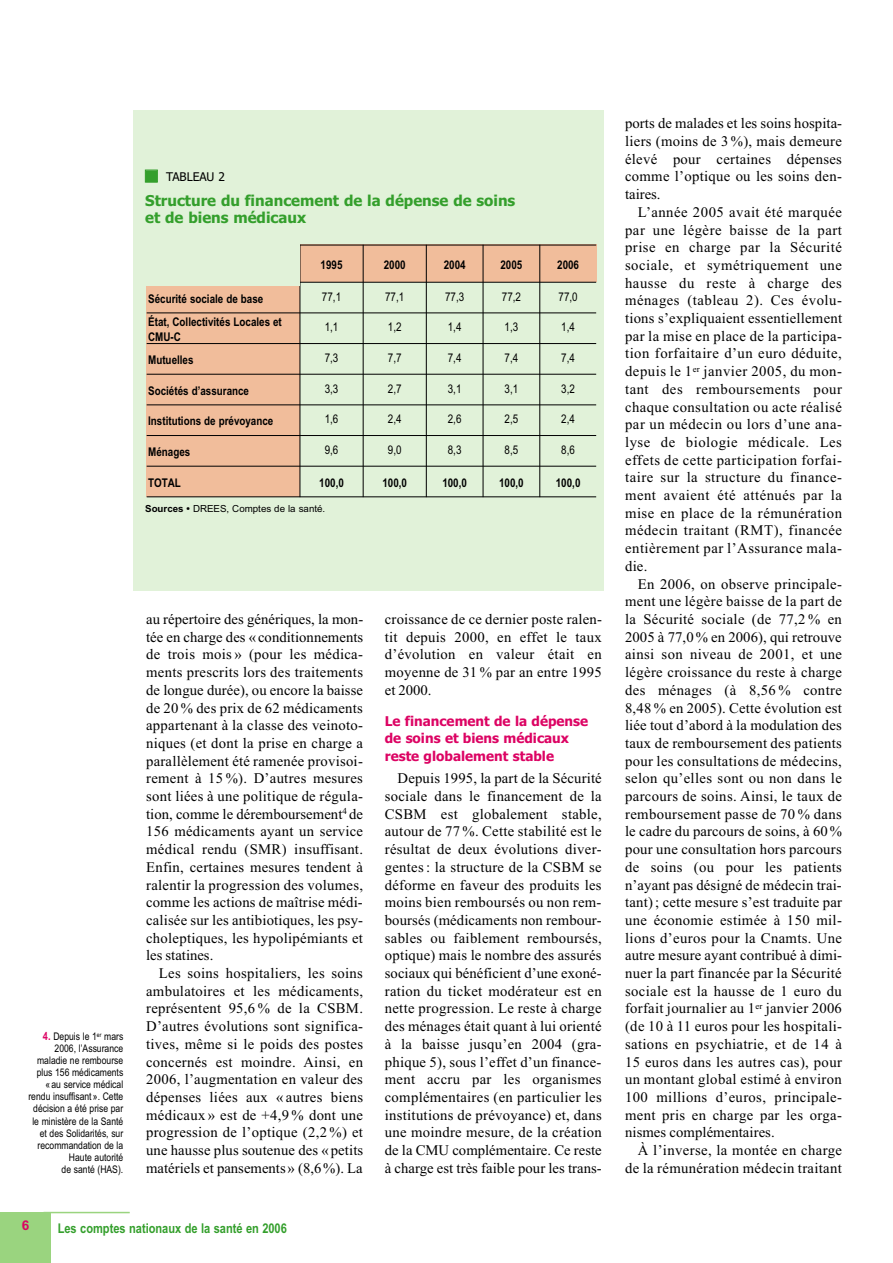
<style>
.page{position:relative;width:893px;height:1263px;background:#fff}
.page>*{position:absolute;margin:0;border:0;box-sizing:border-box;transform-origin:0 0}
.t1{font:700 15px/16.5px "Tahoma";color:#349f2c}
.t2{font:14.7px/17.7px "Times New Roman";letter-spacing:.02em;color:#000;text-align:justify}
.t3{font:700 13.5px/17.7px "Tahoma";color:#dc0363}
.t4{font:700 13.5px "Arial Narrow";color:#349f2c}
.t5{font:700 13.5px "Arial";color:#dc0363}
.t6{font:700 12px/14.4px "Arial Narrow";color:#000}
.t7{font:12px "Arial Narrow";color:#000}
.t8{font:12px "Tahoma";color:#000}
.t9{font:10.5px/12px "Arial Narrow";color:#000;text-align:right}
.t10{font:9.75px "Arial";color:#000}
.s1{font-weight:700}
.s2{font-weight:700;font-size:11.25px;color:#dc0363}
</style>
<div class="page">
<div style="left:0;top:1212px;width:51px;height:51px;background:#9ad47f"></div>
<hr style="left:44px;top:1212px;width:86px;height:1px;background:#9ad47f">
<div style="left:133px;top:111px;width:471px;height:480px;background:#e1f2d9"></div>
<div style="left:300px;top:245px;width:63px;height:37px;background:#f1bd9b"></div>
<div style="left:363px;top:245px;width:63px;height:37px;background:#f1bd9b"></div>
<div style="left:426px;top:245px;width:57px;height:37px;background:#f1bd9b"></div>
<div style="left:483px;top:245px;width:57px;height:37px;background:#f1bd9b"></div>
<div style="left:540px;top:245px;width:56px;height:37px;background:#f1bd9b"></div>
<div style="left:147px;top:282px;width:153px;height:31px;background:#f1bd9b"></div>
<div style="left:147px;top:313px;width:153px;height:31px;background:#f1bd9b"></div>
<div style="left:147px;top:344px;width:153px;height:30px;background:#f1bd9b"></div>
<div style="left:147px;top:374px;width:153px;height:31px;background:#f1bd9b"></div>
<div style="left:147px;top:405px;width:153px;height:30px;background:#f1bd9b"></div>
<div style="left:147px;top:435px;width:153px;height:31px;background:#f1bd9b"></div>
<div style="left:147px;top:466px;width:153px;height:31px;background:#f1bd9b"></div>
<hr style="left:300px;top:245px;width:1px;height:252px;background:#000">
<hr style="left:363px;top:245px;width:1px;height:252px;background:#000">
<hr style="left:426px;top:245px;width:1px;height:252px;background:#000">
<hr style="left:483px;top:245px;width:1px;height:252px;background:#000">
<hr style="left:539px;top:245px;width:1px;height:252px;background:#000">
<hr style="left:147px;top:245px;width:449px;height:1px;background:#000">
<hr style="left:147px;top:282px;width:449px;height:1px;background:#000">
<hr style="left:147px;top:313px;width:449px;height:1px;background:#000">
<hr style="left:147px;top:343px;width:449px;height:1px;background:#000">
<hr style="left:147px;top:374px;width:449px;height:1px;background:#000">
<hr style="left:147px;top:405px;width:449px;height:1px;background:#000">
<hr style="left:147px;top:435px;width:449px;height:1px;background:#000">
<hr style="left:147px;top:466px;width:449px;height:1px;background:#000">
<hr style="left:147px;top:496px;width:449px;height:1px;background:#000">
<div style="left:142px;top:239px;width:158px;height:47px;background:#e1f2d9"></div>
<p class="t8" style="left:166px;top:170px;width:60px">TABLEAU 2</p>
<p class="t1" style="left:145px;top:193px;width:372px">Structure du financement de la dépense de soins et de biens médicaux</p>
<p class="t6" style="left:321px;top:257px;width:23px">1995</p>
<p class="t6" style="left:384px;top:257px;width:23px">2000</p>
<p class="t6" style="left:444px;top:257px;width:23px">2004</p>
<p class="t6" style="left:500px;top:257px;width:23px">2005</p>
<p class="t6" style="left:557px;top:257px;width:23px">2006</p>
<p class="t6" style="left:148px;top:291px;width:117px">Sécurité sociale de base</p>
<p class="t7" style="left:322px;top:289px;width:21px">77,1</p>
<p class="t7" style="left:385px;top:289px;width:21px">77,1</p>
<p class="t7" style="left:445px;top:289px;width:21px">77,3</p>
<p class="t7" style="left:502px;top:289px;width:21px">77,2</p>
<p class="t7" style="left:559px;top:289px;width:21px">77,0</p>
<p class="t6" style="left:148px;top:315px;width:135px">État, Collectivités Locales et<br>CMU-C</p>
<p class="t7" style="left:325px;top:320px;width:15px">1,1</p>
<p class="t7" style="left:388px;top:320px;width:15px">1,2</p>
<p class="t7" style="left:448px;top:320px;width:15px">1,4</p>
<p class="t7" style="left:505px;top:320px;width:15px">1,3</p>
<p class="t7" style="left:561px;top:320px;width:15px">1,4</p>
<p class="t6" style="left:148px;top:353px;width:47px">Mutuelles</p>
<p class="t7" style="left:325px;top:351px;width:15px">7,3</p>
<p class="t7" style="left:388px;top:351px;width:15px">7,7</p>
<p class="t7" style="left:448px;top:351px;width:15px">7,4</p>
<p class="t7" style="left:505px;top:351px;width:15px">7,4</p>
<p class="t7" style="left:561px;top:351px;width:15px">7,4</p>
<p class="t6" style="left:148px;top:383px;width:102px">Sociétés d’assurance</p>
<p class="t7" style="left:325px;top:381px;width:15px">3,3</p>
<p class="t7" style="left:388px;top:381px;width:15px">2,7</p>
<p class="t7" style="left:448px;top:381px;width:15px">3,1</p>
<p class="t7" style="left:505px;top:381px;width:15px">3,1</p>
<p class="t7" style="left:561px;top:381px;width:15px">3,2</p>
<p class="t6" style="left:148px;top:414px;width:127px">Institutions de prévoyance</p>
<p class="t7" style="left:325px;top:412px;width:15px">1,6</p>
<p class="t7" style="left:388px;top:412px;width:15px">2,4</p>
<p class="t7" style="left:448px;top:412px;width:15px">2,6</p>
<p class="t7" style="left:505px;top:412px;width:15px">2,5</p>
<p class="t7" style="left:561px;top:412px;width:15px">2,4</p>
<p class="t6" style="left:148px;top:445px;width:44px">Ménages</p>
<p class="t7" style="left:325px;top:443px;width:15px">9,6</p>
<p class="t7" style="left:388px;top:443px;width:15px">9,0</p>
<p class="t7" style="left:448px;top:443px;width:15px">8,3</p>
<p class="t7" style="left:505px;top:443px;width:15px">8,5</p>
<p class="t7" style="left:561px;top:443px;width:15px">8,6</p>
<p class="t6" style="left:148px;top:475px;width:34px">TOTAL</p>
<p class="t6" style="left:319px;top:475px;width:26px">100,0</p>
<p class="t6" style="left:382px;top:475px;width:26px">100,0</p>
<p class="t6" style="left:442px;top:475px;width:26px">100,0</p>
<p class="t6" style="left:499px;top:475px;width:26px">100,0</p>
<p class="t6" style="left:556px;top:475px;width:26px">100,0</p>
<p class="t10" style="left:145px;top:503px;width:182px"><span class="s1">Sources •</span> DREES, Comptes de la santé.</p>
<p class="t9" style="left:28px;top:1031px;width:96px"><span class="s2">4.</span> Depuis le 1<sup>er</sup> mars<br>2006, l’Assurance maladie ne rembourse plus 156 médicaments<br>« au service médical rendu insuffisant ». Cette décision a été prise par le ministère de la Santé et des Solidarités, sur recommandation de la<br>Haute autorité<br>de santé (HAS).</p>
<p class="t2" style="left:146px;top:610px;width:219px">au répertoire des génériques, la mon&shy;tée en charge des « conditionnements de trois mois » (pour les médica&shy;ments prescrits lors des traitements de longue durée), ou encore la baisse de 20 % des prix de 62 médicaments appartenant à la classe des veinoto&shy;niques (et dont la prise en charge a parallèlement été ramenée provisoi&shy;rement à 15 %). D’autres mesures sont liées à une politique de régula&shy;tion, comme le déremboursement<sup>4</sup> de 156 médicaments ayant un service médical rendu (SMR) insuffisant.<br>Enfin, certaines mesures tendent à ralentir la progression des volumes, comme les actions de maîtrise médi&shy;calisée sur les antibiotiques, les psy&shy;choleptiques, les hypolipémiants et les statines.</p>
<p class="t2" style="left:146px;top:964px;width:219px;text-indent:13px">Les soins hospitaliers, les soins ambulatoires et les médicaments, représentent 95,6 % de la CSBM.<br>D’autres évolutions sont significa&shy;tives, même si le poids des postes concernés est moindre. Ainsi, en 2006, l’augmentation en valeur des dépenses liées aux « autres biens médicaux » est de +4,9 % dont une progression de l’optique (2,2 %) et une hausse plus soutenue des « petits matériels et pansements» (8,6 %). La</p>
<p class="t5" style="left:22px;top:1218px;width:9px">6</p>
<p class="t4" style="left:58px;top:1220px;width:231px">Les comptes nationaux de la santé en 2006</p>
<p class="t2" style="left:385px;top:610px;width:219px">croissance de ce dernier poste ralen&shy;tit depuis 2000, en effet le taux d’évolution en valeur était en moyenne de 31 % par an entre 1995 et 2000.</p>
<p class="t3" style="left:385px;top:712px;width:205px">Le financement de la dépense de soins et biens médicaux reste globalement stable</p>
<p class="t2" style="left:385px;top:769px;width:219px;text-indent:13px">Depuis 1995, la part de la Sécurité sociale dans le financement de la CSBM est globalement stable, autour de 77 %. Cette stabilité est le résultat de deux évolutions diver&shy;gentes : la structure de la CSBM se déforme en faveur des produits les moins bien remboursés ou non rem&shy;boursés (médicaments non rembour&shy;sables ou faiblement remboursés, optique) mais le nombre des assurés sociaux qui bénéficient d’une exoné&shy;ration du ticket modérateur est en nette progression. Le reste à charge des ménages était quant à lui orienté à la baisse jusqu’en 2004 (gra&shy;phique 5), sous l’effet d’un finance&shy;ment accru par les organismes complémentaires (en particulier les institutions de prévoyance) et, dans une moindre mesure, de la création de la CMU complémentaire. Ce reste à charge est très faible pour les trans-</p>
<p class="t2" style="left:625px;top:114px;width:219px">ports de malades et les soins hospita&shy;liers (moins de 3 %), mais demeure élevé pour certaines dépenses comme l’optique ou les soins den&shy;taires.</p>
<p class="t2" style="left:625px;top:203px;width:218px;text-indent:13px">L’année 2005 avait été marquée par une légère baisse de la part prise en charge par la Sécurité sociale, et symétriquement une hausse du reste à charge des ménages (tableau 2). Ces évolu&shy;tions s’expliquaient essentiellement par la mise en place de la participa&shy;tion forfaitaire d’un euro déduite, depuis le 1<sup>er</sup> janvier 2005, du mon&shy;tant des remboursements pour chaque consultation ou acte réalisé par un médecin ou lors d’une ana&shy;lyse de biologie médicale. Les effets de cette participation forfai&shy;taire sur la structure du finance&shy;ment avaient été atténués par la mise en place de la rémunération médecin traitant (RMT), financée entièrement par l’Assurance mala&shy;die.</p>
<p class="t2" style="left:625px;top:575px;width:219px;text-indent:13px">En 2006, on observe principale&shy;ment une légère baisse de la part de la Sécurité sociale (de 77,2 % en 2005 à 77,0 % en 2006), qui retrouve ainsi son niveau de 2001, et une légère croissance du reste à charge des ménages (à 8,56 % contre 8,48 % en 2005). Cette évolution est liée tout d’abord à la modulation des taux de remboursement des patients pour les consultations de médecins, selon qu’elles sont ou non dans le parcours de soins. Ainsi, le taux de remboursement passe de 70 % dans le cadre du parcours de soins, à 60 % pour une consultation hors parcours de soins (ou pour les patients n’ayant pas désigné de médecin trai&shy;tant) ; cette mesure s’est traduite par une économie estimée à 150 mil&shy;lions d’euros pour la Cnamts. Une autre mesure ayant contribué à dimi&shy;nuer la part financée par la Sécurité sociale est la hausse de 1 euro du forfait journalier au 1<sup>er</sup> janvier 2006 (de 10 à 11 euros pour les hospitali&shy;sations en psychiatrie, et de 14 à 15 euros dans les autres cas), pour un montant global estimé à environ 100 millions d’euros, principale&shy;ment pris en charge par les orga&shy;nismes complémentaires.</p>
<p class="t2" style="left:625px;top:1141px;width:218px;text-align:right">À l’inverse, la montée en charge de la rémunération médecin traitant</p>
</div>
